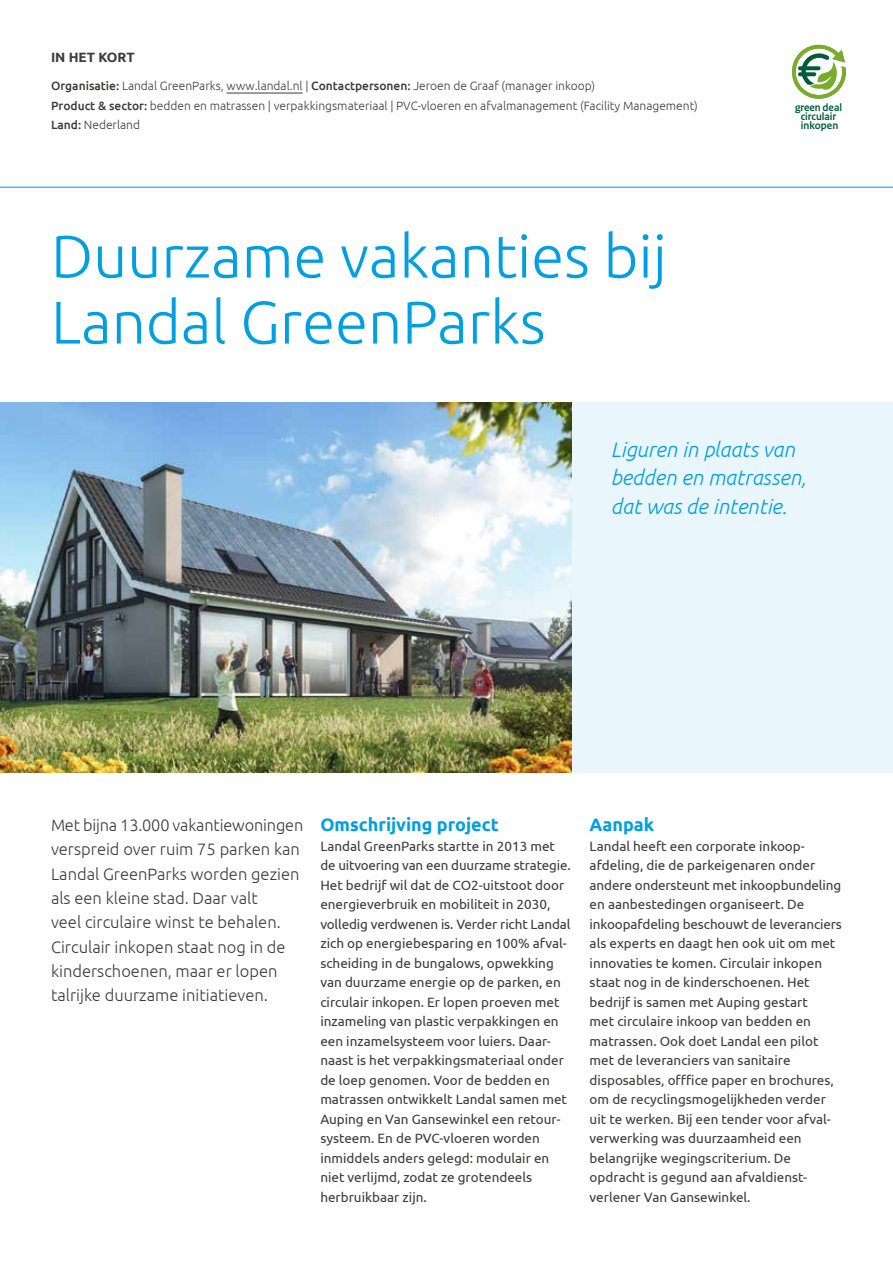
<style>
.page{position:relative;width:893px;height:1263px;background:#fff}
.page>*{position:absolute;margin:0;border:0;box-sizing:border-box;transform-origin:0 0}
.t1{font:300 60px/66px "Ubuntu";color:#009fe3}
.t2{font:italic 300 21px/28.5px "Ubuntu";color:#009fe3}
.t3{font:700 18px "Ubuntu";color:#009fe3}
.t4{font:300 16.5px/24.3px "Ubuntu";color:#3c3c3b}
.t5{font:13.5px/19.5px "Ubuntu";color:#3c3c3b}
.t6{font:700 13.5px "Ubuntu";color:#3c3c3b}
.t7{font:300 12px/19.5px "Ubuntu";color:#3c3c3b}
.t8{font:700 11.1px/9px "Rijksoverheid Sans";color:#005c39;text-align:center}
.s1{font-weight:500}
</style>
<div class="page">
<hr style="left:0;top:187px;width:893px;height:1px;background:#009fe3">
<svg style="left:792px;top:45px;width:54px;height:54px"></svg>
<img style="left:0;top:402px;width:573px;height:371px">
<hr style="left:227px;top:93px;width:76px;height:1px;background:#3c3c3b">
<div style="left:573px;top:402px;width:320px;height:371px;background:#eaf6fe"></div>
<p class="t6" style="left:51px;top:49px;width:85px">IN HET KORT</p>
<p class="t7" style="left:51px;top:76px;width:648px"><span class="s1">Organisatie:</span> Landal GreenParks, www.landal.nl | <span class="s1">Contactpersonen:</span> Jeroen de Graaf (manager inkoop)<br><span class="s1">Product &amp; sector:</span> bedden en matrassen | verpakkingsmateriaal | PVC-vloeren en afvalmanagement (Facility Management)<br><span class="s1">Land:</span> Nederland</p>
<h1 class="t1" style="left:51px;top:222px;width:617px">Duurzame vakanties bij<br>Landal GreenParks</h1>
<p class="t8" style="left:795px;top:103px;width:49px">green deal circulair inkopen</p>
<h2 class="t2" style="left:611px;top:434px;width:197px">Liguren in plaats van bedden en matrassen, dat was de intentie.</h2>
<p class="t4" style="left:51px;top:813px;width:254px">Met bijna 13.000 vakantiewoningen verspreid over ruim 75 parken kan<br>Landal GreenParks worden gezien als een kleine stad. Daar valt<br>veel circulaire winst te behalen.<br>Circulair inkopen staat nog in de kinderschoenen, maar er lopen talrijke duurzame initiatieven.</p>
<h3 class="t3" style="left:320px;top:814px;width:180px">Omschrijving project</h3>
<p class="t5" style="left:320px;top:836px;width:252px">Landal GreenParks startte in 2013 met de uitvoering van een duurzame strategie.<br>Het bedrijf wil dat de CO2-uitstoot door energieverbruik en mobiliteit in 2030, volledig verdwenen is. Verder richt Landal zich op energiebesparing en 100% afval&shy;scheiding in de bungalows, opwekking van duurzame energie op de parken, en circulair inkopen. Er lopen proeven met inzameling van plastic verpakkingen en een inzamelsysteem voor luiers. Daar&shy;naast is het verpakkingsmateriaal onder de loep genomen. Voor de bedden en matrassen ontwikkelt Landal samen met Auping en Van Gansewinkel een retour&shy;systeem. En de PVC-vloeren worden inmiddels anders gelegd: modulair en niet verlijmd, zodat ze grotendeels herbruikbaar zijn.</p>
<h3 class="t3" style="left:590px;top:814px;width:66px">Aanpak</h3>
<p class="t5" style="left:590px;top:836px;width:254px">Landal heeft een corporate inkoop&shy;afdeling, die de parkeigenaren onder andere ondersteunt met inkoopbundeling en aanbestedingen organiseert. De inkoopafdeling beschouwt de leveranciers als experts en daagt hen ook uit om met innovaties te komen. Circulair inkopen staat nog in de kinderschoenen. Het bedrijf is samen met Auping gestart<br>met circulaire inkoop van bedden en matrassen. Ook doet Landal een pilot met de leveranciers van sanitaire disposables, offfice paper en brochures, om de recyclingsmogelijkheden verder uit te werken. Bij een tender voor afval&shy;verwerking was duurzaamheid een belangrijke wegingscriterium. De opdracht is gegund aan afvaldienst&shy;verlener Van Gansewinkel.</p>
</div>
